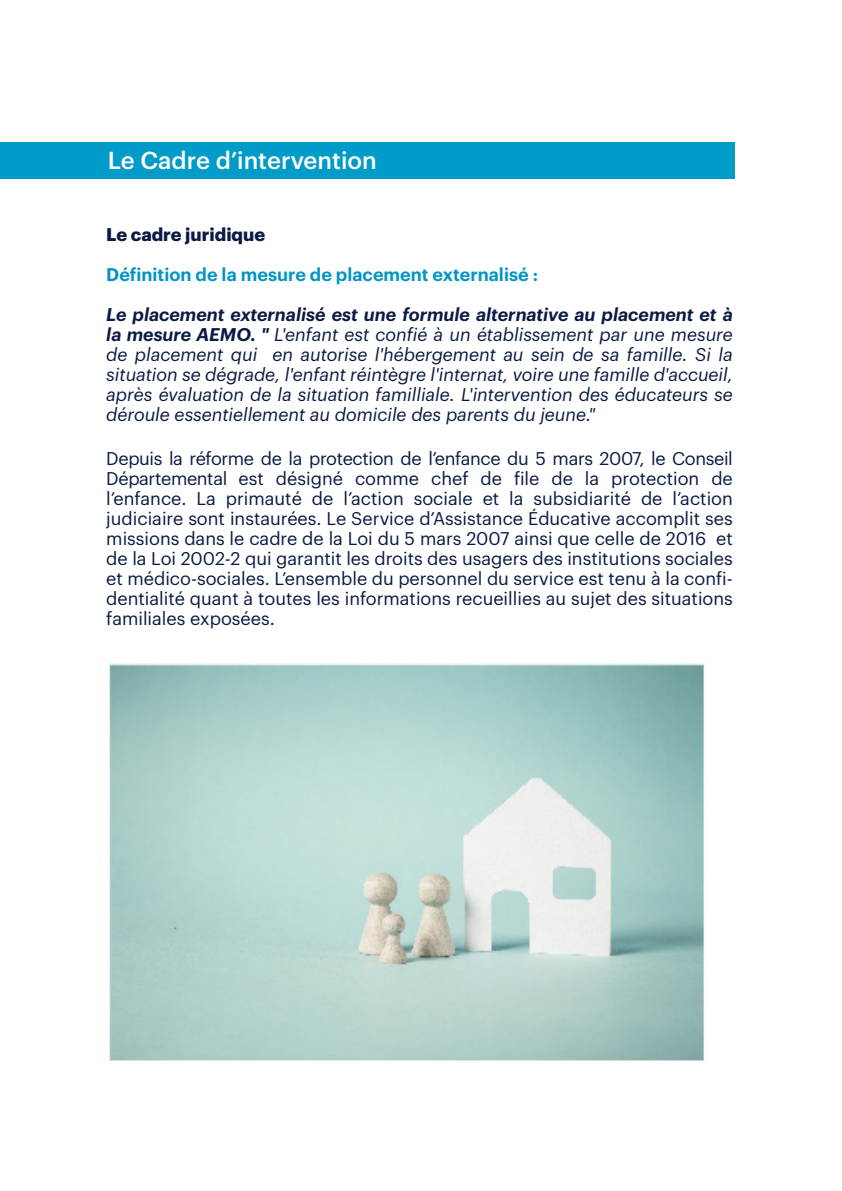
<style>
.page{position:relative;width:842px;height:1191px;background:#fff}
.page>*{position:absolute;margin:0;border:0;box-sizing:border-box;transform-origin:0 0}
.t1{font:500 24px "Graphik";color:#fff}
.t2{font:18px/20px "Graphik";color:#0b1943;text-align:justify}
.t3{font:italic 18px/20px "Graphik";color:#0b1943;text-align:justify}
.t4{font:600 18px "Graphik";color:#0094c4}
.t5{font:700 18px "Graphik";color:#0b1943}
.s1{font-weight:600}
</style>
<div class="page">
<div style="left:0;top:142px;width:734px;height:37px;background:#009bc8"></div>
<img style="left:109px;top:663px;width:595px;height:399px">
<p class="t1" style="left:108px;top:142px;width:271px">Le Cadre d’intervention</p>
<p class="t5" style="left:106px;top:220px;width:160px">Le cadre juridique</p>
<p class="t4" style="left:106px;top:261px;width:433px">Définition de la mesure de placement externalisé :</p>
<p class="t3" style="left:106px;top:303px;width:628px"><span class="s1">Le placement externalisé est une formule alternative au placement et à la mesure AEMO. "</span> L'enfant est confié à un établissement par une mesure de placement qui en autorise l'hébergement au sein de sa famille. Si la situation se dégrade, l'enfant réintègre l'internat, voire une famille d'accueil, après évaluation de la situation familliale. L'intervention des éducateurs se déroule essentiellement au domicile des parents du jeune."</p>
<p class="t2" style="left:106px;top:447px;width:628px">Depuis la réforme de la protection de l’enfance du 5 mars 2007, le Conseil Départemental est désigné comme chef de file de la protection de l’enfance. La primauté de l’action sociale et la subsidiarité de l’action judiciaire sont instaurées. Le Service d’Assistance Éducative accomplit ses missions dans le cadre de la Loi du 5 mars 2007 ainsi que celle de 2016 et de la Loi 2002-2 qui garantit les droits des usagers des institutions sociales et médico-sociales. L’ensemble du personnel du service est tenu à la confi&shy;dentialité quant à toutes les informations recueillies au sujet des situations familiales exposées.</p>
</div>
